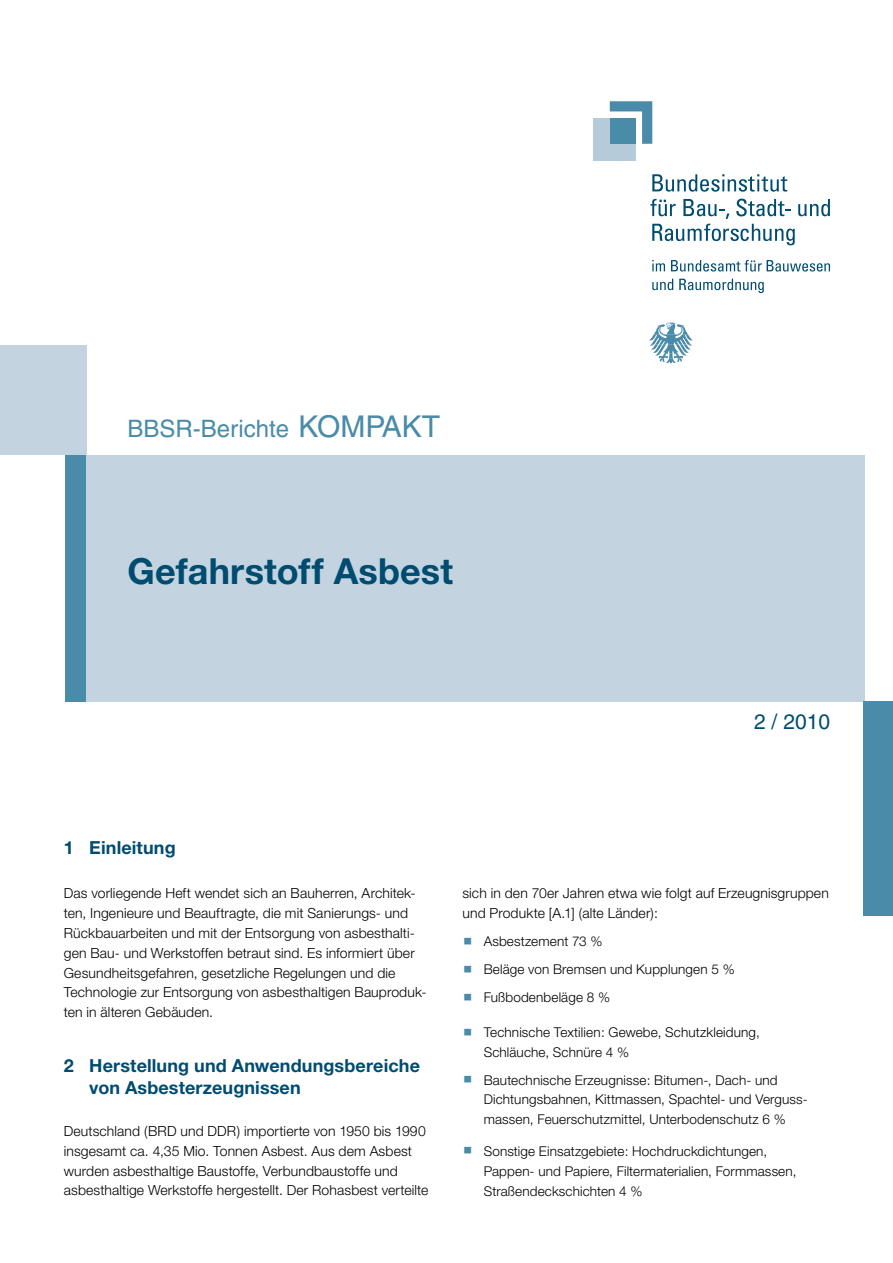
<style>
.page{position:relative;width:893px;height:1263px;background:#fff}
.page>*{position:absolute;margin:0;border:0;box-sizing:border-box;transform-origin:0 0}
.Hierarchie_1{font:700 36px "Helvetica Neue";letter-spacing:.005em;color:#004c71}
.t1{font:24px "Helvetica";color:#498ba9}
.t2{font:21px "Helvetica";color:#004c71}
.Hierarchie_1-2{font:700 18px/22.5px "Helvetica Neue";letter-spacing:.005em;color:#004c71}
.Fließtext{font:300 13.95px/19.8px "Helvetica Neue";letter-spacing:.01em;color:#000}
.Einzug{font:300 13.5px/19.8px "Helvetica Neue";letter-spacing:.01em;color:#000}
.s1{font-size:30px}
.s2{font-family:"Tahoma";font-weight:700;font-size:30px;color:#498ba9}
</style>
<div class="page">
<div style="left:85px;top:455px;width:780px;height:247px;background:#c3d4e0"></div>
<div style="left:0;top:346px;width:87px;height:109px;background:#c3d4e0"></div>
<div style="left:864px;top:701px;width:29px;height:215px;background:#498ba9"></div>
<div style="left:66px;top:455px;width:20px;height:246px;background:#498ba9"></div>
<div style="left:593px;top:118px;width:42px;height:43px;background:#b5cbda"></div>
<svg style="left:610px;top:101px;width:42px;height:43px"></svg>
<svg style="left:649px;top:322px;width:44px;height:41px"></svg>
<svg style="left:652px;top:279px;width:21px;height:11px"></svg>
<svg style="left:679px;top:279px;width:85px;height:14px"></svg>
<svg style="left:652px;top:260px;width:13px;height:11px"></svg>
<svg style="left:671px;top:260px;width:159px;height:12px"></svg>
<svg style="left:652px;top:174px;width:135px;height:18px"></svg>
<svg style="left:650px;top:199px;width:180px;height:46px"></svg>
<p class="t1" style="left:128px;top:414px;width:314px">BBSR-Berichte <span class="s1">KOMPAKT</span></p>
<p class="Hierarchie_1" style="left:128px;top:549px;width:327px">Gefahrstoff Asbest</p>
<p class="t2" style="left:754px;top:709px;width:77px">2 / 2010</p>
<p class="Hierarchie_1-2" style="left:64px;top:836px;width:113px">1 Einleitung</p>
<p class="Fließtext" style="left:64px;top:883px;width:364px">Das vorliegende Heft wendet sich an Bauherren, Architek&shy;ten, Ingenieure und Beauftragte, die mit Sanierungs- und Rückbauarbeiten und mit der Entsorgung von asbesthalti&shy;gen Bau- und Werkstoffen betraut sind. Es informiert über Gesundheitsgefahren, gesetzliche Regelungen und die Technologie zur Entsorgung von asbesthaltigen Bauproduk&shy;ten in älteren Gebäuden.</p>
<p class="Hierarchie_1-2" style="left:89px;top:1053px;width:332px;text-indent:-26px">2 Herstellung und Anwendungsbereiche von Asbesterzeugnissen</p>
<p class="Fließtext" style="left:64px;top:1121px;width:366px">Deutschland (BRD und DDR) importierte von 1950 bis 1990 insgesamt ca. 4,35 Mio. Tonnen Asbest. Aus dem Asbest wurden asbesthaltige Baustoffe, Verbundbaustoffe und asbesthaltige Werkstoffe hergestellt. Der Rohasbest verteilte</p>
<p class="Fließtext" style="left:462px;top:883px;width:368px">sich in den 70er Jahren etwa wie folgt auf Erzeugnisgruppen und Produkte [A.1] (alte Länder):</p>
<p class="Einzug" style="left:462px;top:931px;width:142px"><span class="s2">▪</span> Asbestzement 73 %</p>
<p class="Einzug" style="left:462px;top:959px;width:274px"><span class="s2">▪</span> Beläge von Bremsen und Kupplungen 5 %</p>
<p class="Einzug" style="left:462px;top:987px;width:149px"><span class="s2">▪</span> Fußbodenbeläge 8 %</p>
<p class="Einzug" style="left:484px;top:1022px;width:278px;text-indent:-21px"><span class="s2">▪</span> Technische Textilien: Gewebe, Schutzkleidung,<br>Schläuche, Schnüre 4 %</p>
<p class="Einzug" style="left:484px;top:1070px;width:326px;text-indent:-21px"><span class="s2">▪</span> Bautechnische Erzeugnisse: Bitumen-, Dach- und<br>Dichtungsbahnen, Kittmassen, Spachtel- und Verguss&shy;massen, Feuerschutzmittel, Unterbodenschutz 6 %</p>
<p class="Einzug" style="left:484px;top:1141px;width:314px;text-indent:-21px"><span class="s2">▪</span> Sonstige Einsatzgebiete: Hochdruckdichtungen,<br>Pappen- und Papiere, Filtermaterialien, Formmassen,<br>Straßendeckschichten 4 %</p>
</div>
